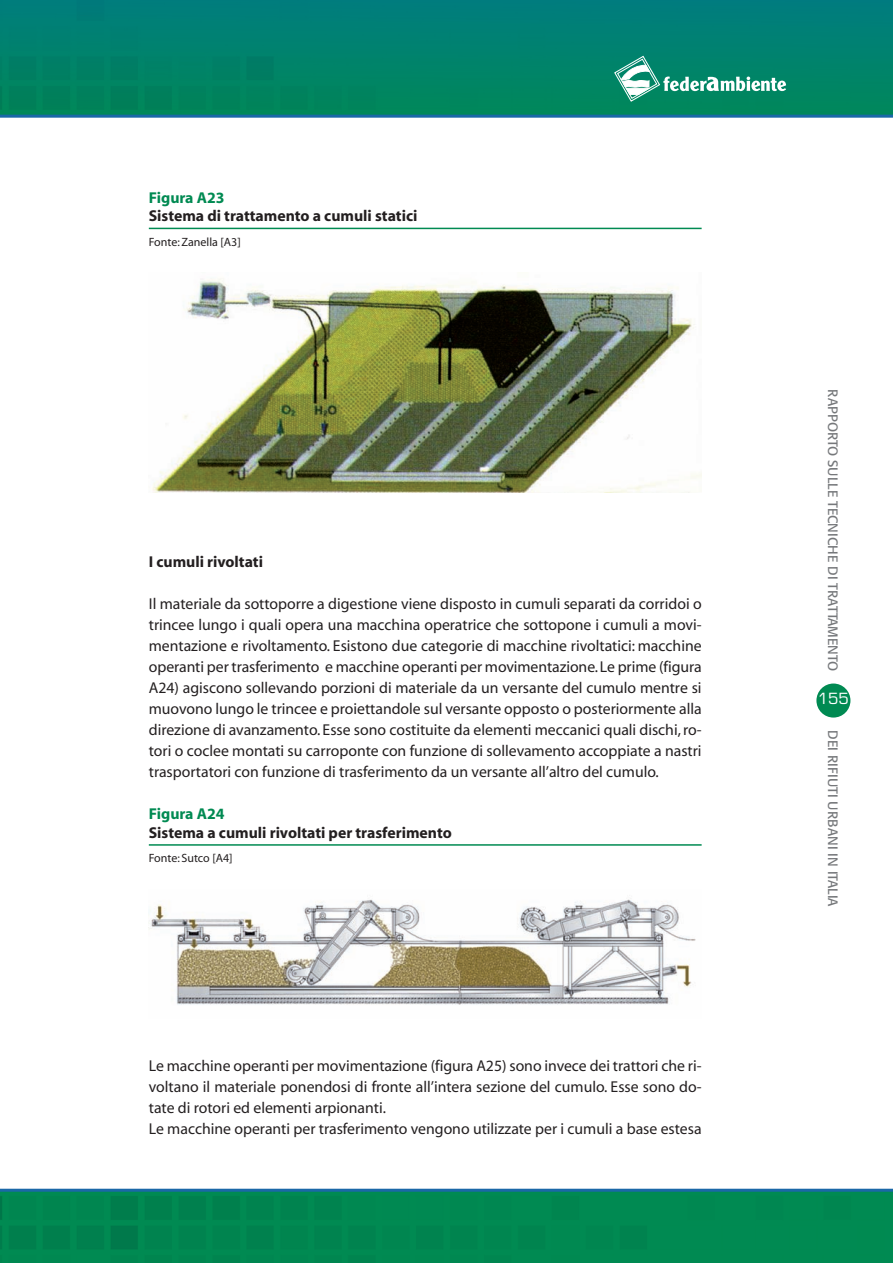
<style>
.page{position:relative;width:893px;height:1263px;background:#fff}
.page>*{position:absolute;margin:0;border:0;box-sizing:border-box;transform-origin:0 0}
.t1{font:15.75px/21px "Myriad";color:#231f20;text-align:justify}
.t2{font:700 15.75px "Myriad";color:#231f20}
.t3{font:700 15.75px "Myriad";color:#008a52}
.t4{font:15px "Eurostile";color:#fff}
.t5{font:13.5px "Formata";color:#76787b}
.t6{font:12px "Myriad";color:#231f20}
</style>
<div class="page">
<div style="left:816px;top:683px;width:34px;height:34px;background:#008a52;border-radius:50%"></div>
<img style="left:0;top:0;width:893px;height:115px">
<svg style="left:614px;top:56px;width:172px;height:46px;background:#339d84"></svg>
<hr style="left:0;top:115px;width:893px;height:3px;background:#1a68a7">
<img style="left:0;top:1192px;width:893px;height:71px">
<hr style="left:0;top:1189px;width:893px;height:3px;background:#1a68a7">
<img style="left:152px;top:278px;width:550px;height:214px">
<hr style="left:149px;top:228px;width:553px;height:1px;background:#008a52">
<img style="left:149px;top:899px;width:547px;height:106px">
<hr style="left:149px;top:844px;width:553px;height:2px;background:#008a52">
<p class="t3" style="left:149px;top:191px;width:77px">Figura A23</p>
<p class="t2" style="left:149px;top:210px;width:270px">Sistema di trattamento a cumuli statici</p>
<p class="t6" style="left:149px;top:237px;width:94px">Fonte: Zanella [A3]</p>
<p class="t2" style="left:149px;top:556px;width:116px">I cumuli rivoltati</p>
<p class="t1" style="left:149px;top:595px;width:554px">Il materiale da sottoporre a digestione viene disposto in cumuli separati da corridoi o trincee lungo i quali opera una macchina operatrice che sottopone i cumuli a movi&shy;mentazione e rivoltamento. Esistono due categorie di macchine rivoltatici: macchine operanti per trasferimento e macchine operanti per movimentazione.Le prime (figura A24) agiscono sollevando porzioni di materiale da un versante del cumulo mentre si muovono lungo le trincee e proiettandole sul versante opposto o posteriormente alla direzione di avanzamento. Esse sono costituite da elementi meccanici quali dischi,ro&shy;tori o coclee montati su carroponte con funzione di sollevamento accoppiate a nastri trasportatori con funzione di trasferimento da un versante all’altro del cumulo.</p>
<p class="t3" style="left:149px;top:808px;width:77px">Figura A24</p>
<p class="t2" style="left:149px;top:827px;width:304px">Sistema a cumuli rivoltati per trasferimento</p>
<p class="t6" style="left:149px;top:854px;width:85px">Fonte: Sutco [A4]</p>
<p class="t1" style="left:149px;top:1057px;width:554px;text-align:left">Le macchine operanti per movimentazione (figura A25) sono invece dei trattori che ri&shy;voltano il materiale ponendosi di fronte all’intera sezione del cumulo. Esse sono do&shy;tate di rotori ed elementi arpionanti.<br>Le macchine operanti per trasferimento vengono utilizzate per i cumuli a base estesa</p>
<p class="t5" style="left:839px;top:389px;width:283px;rotate:90deg">RAPPORTO SULLE TECNICHE DI TRATTAMENTO</p>
<p class="t4" style="left:818px;top:693px;width:33px">155</p>
<p class="t5" style="left:839px;top:730px;width:178px;rotate:90deg">DEI RIFIUTI URBANI IN ITALIA</p>
</div>
